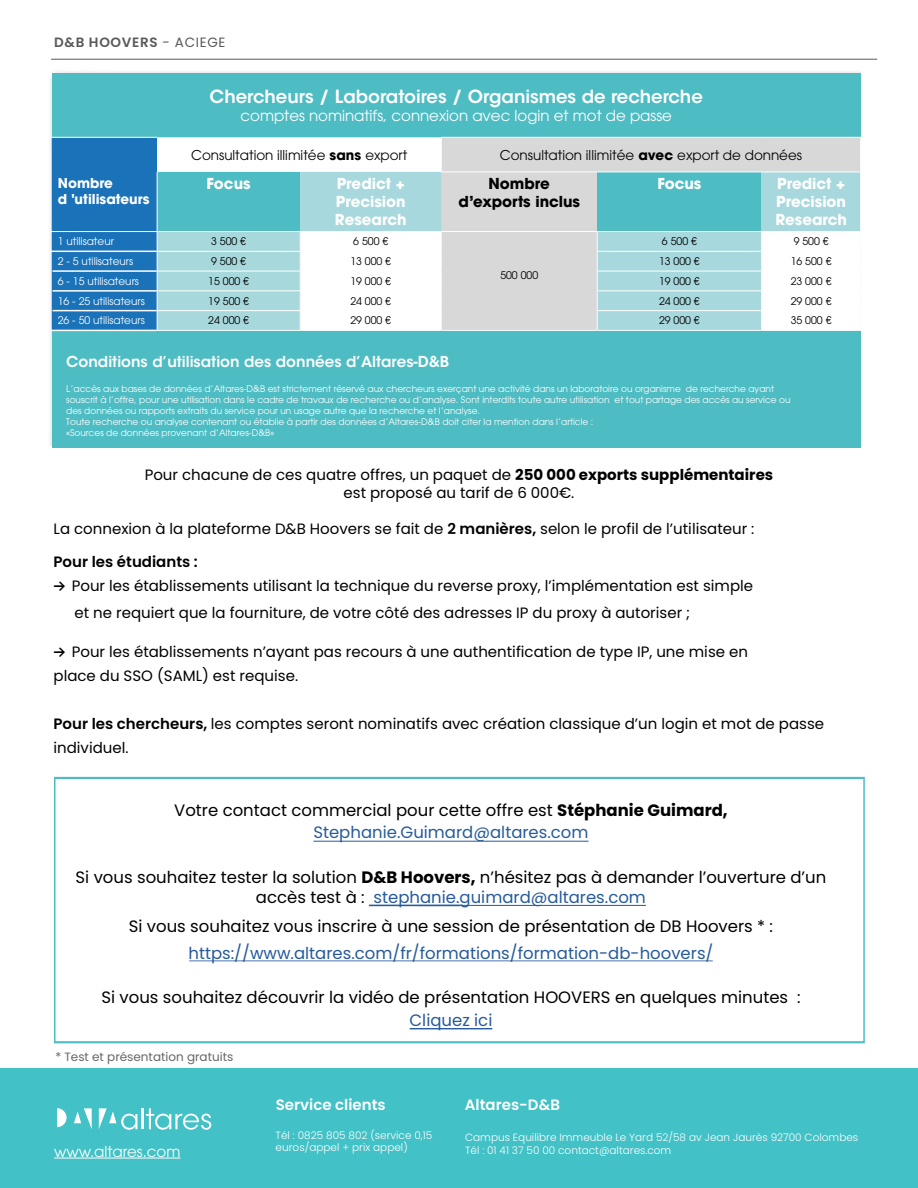
<style>
.page{position:relative;width:918px;height:1188px;background:#fff}
.page>*{position:absolute;margin:0;border:0;box-sizing:border-box;transform-origin:0 0}
.t1{font:600 18px "ITC Avant Garde Std";color:#fff}
.t2{font:16.5px/22.5px "Poppins";color:#000;text-align:center}
.t3{font:16.5px "Poppins";color:#265a9b}
.t4{font:15px/24px "Poppins";color:#000}
.t5{font:15px "ITC Avant Garde Pro";color:#fff}
.t6{font:700 15px/18px "ITC Avant Garde Pro";color:#fff}
.t7{font:600 15px "ITC Avant Garde Std";color:#fff}
.t8{font:600 15px "Poppins";color:#fff}
.t9{font:700 15px/18px "ITC Avant Garde Pro";color:#000;text-align:center}
.t10{font:13.5px "ITC Avant Garde Pro";color:#000}
.t11{font:700 13.5px/16.2px "ITC Avant Garde Pro";color:#fff}
.t12{font:600 13.5px "Poppins";letter-spacing:.05em;color:#58595b}
.t13{font:12px "Poppins";color:#666}
.t14{font:300 10.5px/12.6px "Poppins";color:#fff}
.t15{font:10.5px "ITC Avant Garde Pro";color:#000}
.t16{font:10.5px "ITC Avant Garde Pro";color:#fff}
.t17{font:9px/10.8px "ITC Avant Garde Pro";color:#fff}
.s1{font-weight:400}
.s2{font-weight:700}
.s3{font-weight:600}
.s4{font-family:"Akkurat";font-weight:700}
.s5{color:#275b9b}
.s6{color:#265a9b}
</style>
<div class="page">
<hr style="left:51px;top:59px;width:826px;height:1px;background:#58595b">
<div style="left:46px;top:68px;width:814px;height:378px;background:#000;opacity:.4"></div>
<div style="left:52px;top:74px;width:809px;height:63px;background:#4ebcc3"></div>
<svg style="left:301px;top:137px;width:559px;height:193px"></svg>
<div style="left:441px;top:137px;width:420px;height:35px;background:#d8d8d8"></div>
<div style="left:300px;top:172px;width:141px;height:60px;background:#a7d8dd"></div>
<div style="left:762px;top:172px;width:99px;height:60px;background:#a7d8dd"></div>
<div style="left:52px;top:330px;width:809px;height:118px;background:#4ebcc3"></div>
<hr style="left:441px;top:330px;width:156px;height:1px;background:#fff">
<hr style="left:51px;top:330px;width:106px;height:1px;background:#fff">
<hr style="left:300px;top:231px;width:141px;height:1px;background:#fff">
<hr style="left:762px;top:231px;width:99px;height:1px;background:#fff">
<hr style="left:300px;top:251px;width:142px;height:1px;background:#fff">
<hr style="left:762px;top:251px;width:99px;height:1px;background:#fff">
<hr style="left:762px;top:271px;width:99px;height:1px;background:#fff">
<hr style="left:762px;top:290px;width:99px;height:1px;background:#fff">
<hr style="left:300px;top:310px;width:142px;height:1px;background:#fff">
<hr style="left:762px;top:310px;width:99px;height:1px;background:#fff">
<hr style="left:157px;top:330px;width:143px;height:1px;background:#fff">
<hr style="left:300px;top:330px;width:141px;height:1px;background:#fff">
<hr style="left:597px;top:330px;width:165px;height:1px;background:#fff">
<hr style="left:762px;top:330px;width:99px;height:1px;background:#fff">
<hr style="left:860px;top:172px;width:1px;height:59px;background:#fff">
<hr style="left:51px;top:137px;width:106px;height:1px;background:#fff">
<hr style="left:51px;top:231px;width:106px;height:1px;background:#fff">
<hr style="left:51px;top:251px;width:106px;height:1px;background:#fff">
<hr style="left:441px;top:137px;width:156px;height:1px;background:#fff">
<hr style="left:441px;top:138px;width:1px;height:34px;background:#fff">
<hr style="left:597px;top:137px;width:165px;height:1px;background:#fff">
<hr style="left:762px;top:137px;width:99px;height:1px;background:#fff">
<hr style="left:860px;top:138px;width:1px;height:34px;background:#fff">
<hr style="left:762px;top:172px;width:99px;height:1px;background:#fff">
<hr style="left:300px;top:271px;width:142px;height:1px;background:#fff">
<svg style="left:52px;top:137px;width:249px;height:193px;background:#6bafce"></svg>
<svg style="left:441px;top:172px;width:321px;height:158px;background:#afd3d6"></svg>
<hr style="left:300px;top:290px;width:142px;height:1px;background:#fff">
<div style="left:0;top:1069px;width:918px;height:119px;background:#42c1c6"></div>
<hr style="left:54px;top:1158px;width:127px;height:1px;background:#fff">
<hr style="left:410px;top:1028px;width:82px;height:1px;background:#265a9b">
<hr style="left:189px;top:960px;width:524px;height:2px;background:#265a9b">
<hr style="left:460px;top:905px;width:186px;height:1px;background:#275b9b">
<hr style="left:420px;top:905px;width:40px;height:1px;background:#265a9b">
<hr style="left:369px;top:905px;width:51px;height:1px;background:#275b9b">
<hr style="left:313px;top:841px;width:276px;height:1px;background:#275b9b">
<div style="left:54px;top:777px;width:811px;height:266px;border:2px solid #4ebcc3"></div>
<svg style="left:57px;top:1108px;width:80px;height:22px"></svg>
<hr style="left:142px;top:1108px;width:2px;height:21px;background:#fff">
<svg style="left:145px;top:1108px;width:66px;height:22px"></svg>
<p class="t12" style="left:54px;top:34px;width:173px">D&amp;B HOOVERS <span class="s1">- ACIEGE</span></p>
<p class="t11" style="left:58px;top:175px;width:93px">Nombre<br>d 'utilisateurs</p>
<p class="t1" style="left:210px;top:85px;width:495px">Chercheurs / Laboratoires / Organismes de recherche</p>
<p class="t5" style="left:240px;top:106px;width:433px">comptes nominatifs, connexion avec login et mot de passe</p>
<p class="t10" style="left:191px;top:146px;width:218px">Consultation illimitée <span class="s2">sans</span> export</p>
<p class="t10" style="left:500px;top:146px;width:304px">Consultation illimitée <span class="s2">avec</span> export de données</p>
<p class="t6" style="left:207px;top:174px;width:46px">Focus</p>
<p class="t6" style="left:335px;top:174px;width:73px">Predict +<br>Precision<br>Research</p>
<p class="t9" style="left:459px;top:174px;width:123px">Nombre d’exports inclus</p>
<p class="t6" style="left:657px;top:174px;width:46px">Focus</p>
<p class="t6" style="left:775px;top:174px;width:73px">Predict +<br>Precision<br>Research</p>
<p class="t16" style="left:58px;top:235px;width:58px">1 utilisateur</p>
<p class="t15" style="left:211px;top:235px;width:36px">3 500 €</p>
<p class="t15" style="left:353px;top:235px;width:36px">6 500 €</p>
<p class="t15" style="left:662px;top:235px;width:36px">6 500 €</p>
<p class="t15" style="left:794px;top:235px;width:36px">9 500 €</p>
<p class="t16" style="left:58px;top:255px;width:77px">2 - 5 utilisateurs</p>
<p class="t15" style="left:211px;top:255px;width:36px">9 500 €</p>
<p class="t15" style="left:350px;top:255px;width:42px">13 000 €</p>
<p class="t15" style="left:659px;top:255px;width:42px">13 000 €</p>
<p class="t15" style="left:791px;top:255px;width:42px">16 500 €</p>
<p class="t16" style="left:58px;top:274px;width:83px">6 - 15 utilisateurs</p>
<p class="t15" style="left:208px;top:274px;width:42px">15 000 €</p>
<p class="t15" style="left:350px;top:274px;width:42px">19 000 €</p>
<p class="t15" style="left:659px;top:274px;width:42px">19 000 €</p>
<p class="t15" style="left:791px;top:274px;width:42px">23 000 €</p>
<p class="t16" style="left:58px;top:294px;width:88px">16 - 25 utilisateurs</p>
<p class="t15" style="left:208px;top:294px;width:42px">19 500 €</p>
<p class="t15" style="left:350px;top:294px;width:42px">24 000 €</p>
<p class="t15" style="left:659px;top:294px;width:42px">24 000 €</p>
<p class="t15" style="left:791px;top:294px;width:42px">29 000 €</p>
<p class="t16" style="left:58px;top:314px;width:88px">26 - 50 utilisateurs</p>
<p class="t15" style="left:208px;top:314px;width:42px">24 000 €</p>
<p class="t15" style="left:350px;top:314px;width:42px">29 000 €</p>
<p class="t15" style="left:659px;top:314px;width:42px">29 000 €</p>
<p class="t15" style="left:791px;top:314px;width:42px">35 000 €</p>
<p class="t7" style="left:66px;top:352px;width:384px">Conditions d’utilisation des données d’Altares-D&amp;B</p>
<p class="t17" style="left:66px;top:384px;width:726px">L’accès aux bases de données d’Altares-D&amp;B est strictement réservé aux chercheurs exerçant une activité dans un laboratoire ou organisme de recherche ayant souscrit à l’offre, pour une utilisation dans le cadre de travaux de recherche ou d’analyse. Sont interdits toute autre utilisation et tout partage des accès au service ou des données ou rapports extraits du service pour un usage autre que la recherche et l’analyse.<br>Toute recherche ou analyse contenant ou établie à partir des données d’Altares-D&amp;B doit citer la mention dans l’article :<br>«Sources de données provenant d’Altares-D&amp;B»</p>
<p class="t15" style="left:500px;top:268px;width:39px">500 000</p>
<p class="t4" style="left:145px;top:466px;width:630px;line-height:18px;text-align:center">Pour chacune de ces quatre offres, un paquet de <span class="s2">250 000 exports supplémentaires </span>est proposé au tarif de 6 000€.</p>
<p class="t4" style="left:54px;top:517px;width:702px">La connexion à la plateforme D&amp;B Hoovers se fait de <span class="s3">2 manières,</span> selon le profil de l’utilisateur :</p>
<p class="t4" style="left:54px;top:550px;width:701px"><span class="s3">Pour les étudiants :<br></span><span class="s4">≥</span> Pour les établissements utilisant la technique du reverse proxy, l’implémentation est simple</p>
<p class="t4" style="left:75px;top:600px;width:617px">et ne requiert que la fourniture, de votre côté des adresses IP du proxy à autoriser ;</p>
<p class="t4" style="left:54px;top:640px;width:696px"><span class="s4">≥</span> Pour les établissements n’ayant pas recours à une authentification de type IP, une mise en place du SSO (SAML) est requise.</p>
<p class="t4" style="left:54px;top:712px;width:772px"><span class="s3">Pour les chercheurs,</span> les comptes seront nominatifs avec création classique d’un login et mot de passe individuel.</p>
<p class="t2" style="left:174px;top:799px;width:555px">Votre contact commercial pour cette offre est <span class="s2">Stéphanie Guimard,<br></span><span class="s5">Stephanie.Guimard@altares.com</span></p>
<p class="t2" style="left:76px;top:868px;width:752px;line-height:19.8px">Si vous souhaitez tester la solution <span class="s2">D&amp;B Hoovers,</span> n’hésitez pas à demander l’ouverture d’un accès test à : <span class="s5">steph</span><span class="s6">anie.</span><span class="s5">guimard@altares.com</span></p>
<p class="t2" style="left:129px;top:915px;width:646px">Si vous souhaitez vous inscrire à une session de présentation de DB Hoovers * :</p>
<p class="t3" style="left:188px;top:943px;width:527px">https://www.altares.com/fr/formations/formation-db-hoovers/</p>
<p class="t2" style="left:101px;top:986px;width:701px">Si vous souhaitez découvrir la vidéo de présentation HOOVERS en quelques minutes :</p>
<p class="t3" style="left:410px;top:1010px;width:84px">Cliquez ici</p>
<p class="t13" style="left:55px;top:1050px;width:179px">* Test et présentation gratuits</p>
<p class="t5" style="left:54px;top:1142px;width:128px">www.altares.com</p>
<p class="t8" style="left:276px;top:1096px;width:111px">Service clients</p>
<p class="t14" style="left:276px;top:1129px;width:158px">Tél : 0825 805 802 (service 0,15 euros/appel + prix appel)</p>
<p class="t8" style="left:465px;top:1096px;width:97px">Altares-D&amp;B</p>
<p class="t14" style="left:465px;top:1131px;width:395px">Campus Equilibre Immeuble Le Yard 52/58 av Jean Jaurès 92700 Colombes<br>Tél : 01 41 37 50 00 contact@altares.com</p>
</div>
